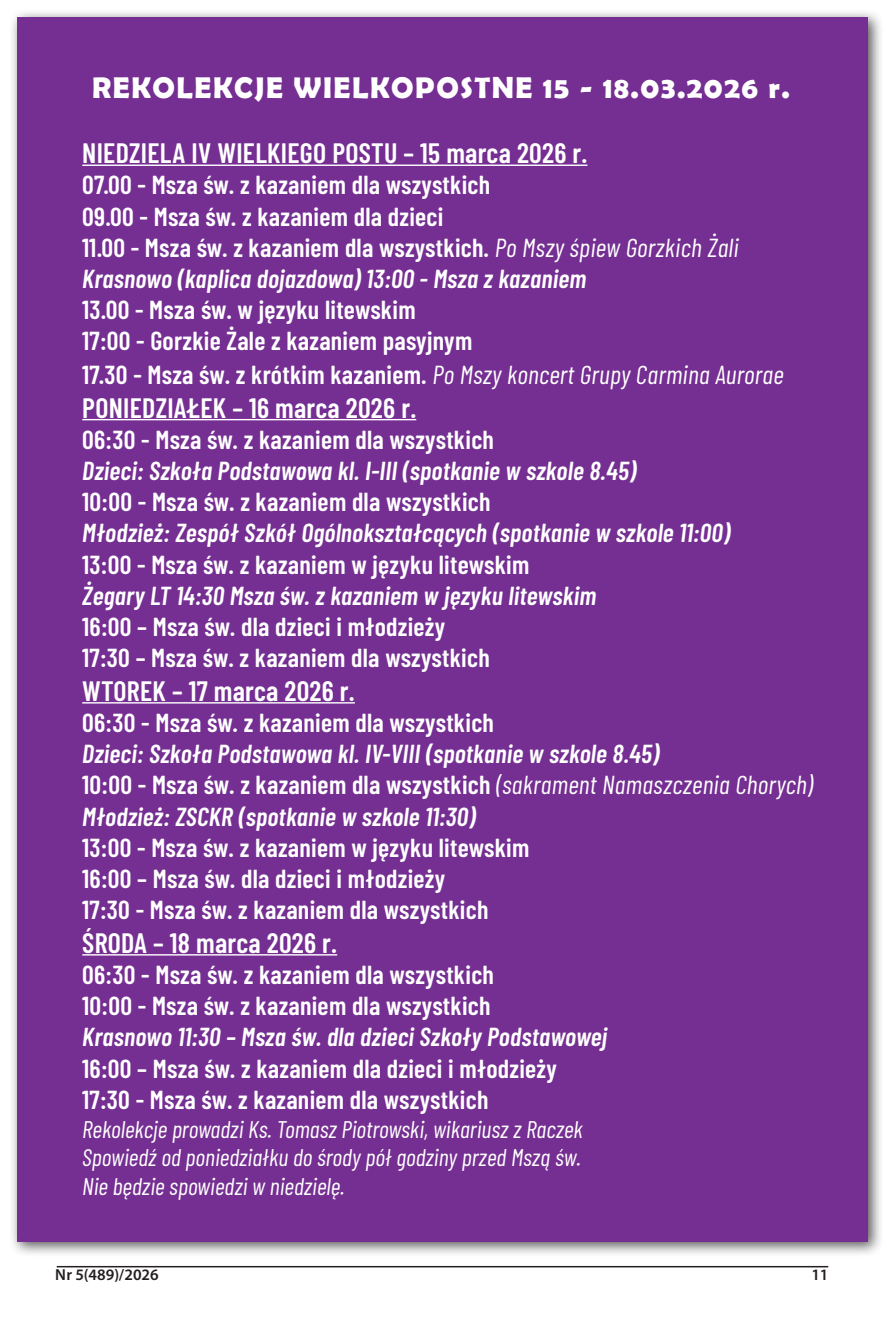
<style>
.page{position:relative;width:885px;height:1338px;background:#fff}
.page>*{position:absolute;margin:0;border:0;box-sizing:border-box;transform-origin:0 0}
.Gazeta_1_9pkt{font:700 30px "Berlin Sans FB Demi";letter-spacing:.05em;color:#fff}
.Gazeta_1_9pkt-2{font:600 28px "Barlow Condensed";letter-spacing:.01em;color:#fff}
.Gazeta_1_9pkt-3{font:600 26px "Barlow Condensed";letter-spacing:.01em;color:#fff}
.Gazeta_1_9pkt-4{font:italic 600 26px "Barlow Condensed";letter-spacing:.01em;color:#fff}
.Gazeta_1_9pkt-5{font:italic 26px "Barlow Condensed";letter-spacing:.01em;color:#fff}
.Gazeta_1_9pkt-6{font:italic 24px "Barlow Condensed";color:#fff}
.t1{font:600 16px "Myriad Pro";letter-spacing:.005em;color:#231f20}
.s1{font-weight:400;font-style:italic}
.s2{font-weight:600;font-style:normal}
</style>
<div class="page">
<hr style="left:57px;top:1266px;width:771px;height:1px;background:#231f20">
<div style="left:9px;top:9px;width:875px;height:1249px;background:#231f20;opacity:.75"></div>
<div style="left:17px;top:17px;width:850px;height:1224px;background:#752e92"></div>
<hr style="left:82px;top:165px;width:505px;height:1px;background:#fff">
<hr style="left:82px;top:419px;width:334px;height:1px;background:#fff">
<hr style="left:82px;top:702px;width:273px;height:2px;background:#fff">
<hr style="left:82px;top:954px;width:255px;height:2px;background:#fff">
<p class="Gazeta_1_9pkt" style="left:92px;top:71px;width:699px">REKOLEKCJE WIELKOPOSTNE 15 - 18.03.2026 r.</p>
<p class="Gazeta_1_9pkt-2" style="left:82px;top:133px;width:506px">NIEDZIELA IV WIELKIEGO POSTU – 15 marca 2026 r.</p>
<p class="Gazeta_1_9pkt-3" style="left:82px;top:166px;width:409px">07.00 - Msza św. z kazaniem dla wszystkich</p>
<p class="Gazeta_1_9pkt-3" style="left:82px;top:198px;width:362px">09.00 - Msza św. z kazaniem dla dzieci</p>
<p class="Gazeta_1_9pkt-3" style="left:82px;top:229px;width:657px">11.00 - Msza św. z kazaniem dla wszystkich. <span class="s1">Po Mszy śpiew Gorzkich Żali</span></p>
<p class="Gazeta_1_9pkt-4" style="left:82px;top:260px;width:505px">Krasnowo (kaplica dojazdowa) 13:00 - Msza z kazaniem</p>
<p class="Gazeta_1_9pkt-3" style="left:82px;top:291px;width:335px">13.00 - Msza św. w języku litewskim</p>
<p class="Gazeta_1_9pkt-3" style="left:82px;top:322px;width:391px">17:00 - Gorzkie Żale z kazaniem pasyjnym</p>
<p class="Gazeta_1_9pkt-5" style="left:82px;top:356px;width:702px"><span class="s2">17.30 - Msza św. z krótkim kazaniem.</span> Po Mszy koncert Grupy Carmina Aurorae</p>
<p class="Gazeta_1_9pkt-2" style="left:82px;top:388px;width:335px">PONIEDZIAŁEK – 16 marca 2026 r.</p>
<p class="Gazeta_1_9pkt-3" style="left:82px;top:421px;width:413px">06:30 - Msza św. z kazaniem dla wszystkich</p>
<p class="Gazeta_1_9pkt-4" style="left:82px;top:452px;width:555px">Dzieci: Szkoła Podstawowa kl. I-III (spotkanie w szkole 8.45)</p>
<p class="Gazeta_1_9pkt-3" style="left:82px;top:483px;width:410px">10:00 - Msza św. z kazaniem dla wszystkich</p>
<p class="Gazeta_1_9pkt-4" style="left:82px;top:514px;width:649px">Młodzież: Zespół Szkół Ogólnokształcących (spotkanie w szkole 11:00)</p>
<p class="Gazeta_1_9pkt-3" style="left:82px;top:546px;width:448px">13:00 - Msza św. z kazaniem w języku litewskim</p>
<p class="Gazeta_1_9pkt-4" style="left:82px;top:577px;width:515px">Żegary LT 14:30 Msza św. z kazaniem w języku litewskim</p>
<p class="Gazeta_1_9pkt-3" style="left:82px;top:608px;width:364px">16:00 – Msza św. dla dzieci i młodzieży</p>
<p class="Gazeta_1_9pkt-3" style="left:82px;top:639px;width:409px">17:30 – Msza św. z kazaniem dla wszystkich</p>
<p class="Gazeta_1_9pkt-2" style="left:82px;top:671px;width:274px">WTOREK – 17 marca 2026 r.</p>
<p class="Gazeta_1_9pkt-3" style="left:82px;top:704px;width:413px">06:30 - Msza św. z kazaniem dla wszystkich</p>
<p class="Gazeta_1_9pkt-4" style="left:82px;top:735px;width:578px">Dzieci: Szkoła Podstawowa kl. IV-VIII (spotkanie w szkole 8.45)</p>
<p class="Gazeta_1_9pkt-3" style="left:82px;top:766px;width:732px">10:00 - Msza św. z kazaniem dla wszystkich <span class="s1">(sakrament Namaszczenia Chorych)</span></p>
<p class="Gazeta_1_9pkt-4" style="left:82px;top:798px;width:395px">Młodzież: ZSCKR (spotkanie w szkole 11:30)</p>
<p class="Gazeta_1_9pkt-3" style="left:82px;top:829px;width:448px">13:00 - Msza św. z kazaniem w języku litewskim</p>
<p class="Gazeta_1_9pkt-3" style="left:82px;top:860px;width:364px">16:00 – Msza św. dla dzieci i młodzieży</p>
<p class="Gazeta_1_9pkt-3" style="left:82px;top:891px;width:407px">17:30 - Msza św. z kazaniem dla wszystkich</p>
<p class="Gazeta_1_9pkt-2" style="left:82px;top:923px;width:256px">ŚRODA – 18 marca 2026 r.</p>
<p class="Gazeta_1_9pkt-3" style="left:82px;top:956px;width:413px">06:30 - Msza św. z kazaniem dla wszystkich</p>
<p class="Gazeta_1_9pkt-3" style="left:82px;top:987px;width:410px">10:00 - Msza św. z kazaniem dla wszystkich</p>
<p class="Gazeta_1_9pkt-4" style="left:82px;top:1018px;width:526px">Krasnowo 11:30 – Msza św. dla dzieci Szkoły Podstawowej</p>
<p class="Gazeta_1_9pkt-3" style="left:82px;top:1050px;width:476px">16:00 – Msza św. z kazaniem dla dzieci i młodzieży</p>
<p class="Gazeta_1_9pkt-3" style="left:82px;top:1081px;width:407px">17:30 - Msza św. z kazaniem dla wszystkich</p>
<p class="Gazeta_1_9pkt-6" style="left:82px;top:1112px;width:502px">Rekolekcje prowadzi Ks. Tomasz Piotrowski, wikariusz z Raczek</p>
<p class="Gazeta_1_9pkt-6" style="left:82px;top:1141px;width:500px">Spowiedź od poniedziałku do środy pół godziny przed Mszą św.</p>
<p class="Gazeta_1_9pkt-6" style="left:82px;top:1169px;width:264px">Nie będzie spowiedzi w niedzielę.</p>
<p class="t1" style="left:55px;top:1264px;width:105px">Nr 5(489)/2026</p>
<p class="t1" style="left:811px;top:1264px;width:19px">11</p>
</div>
